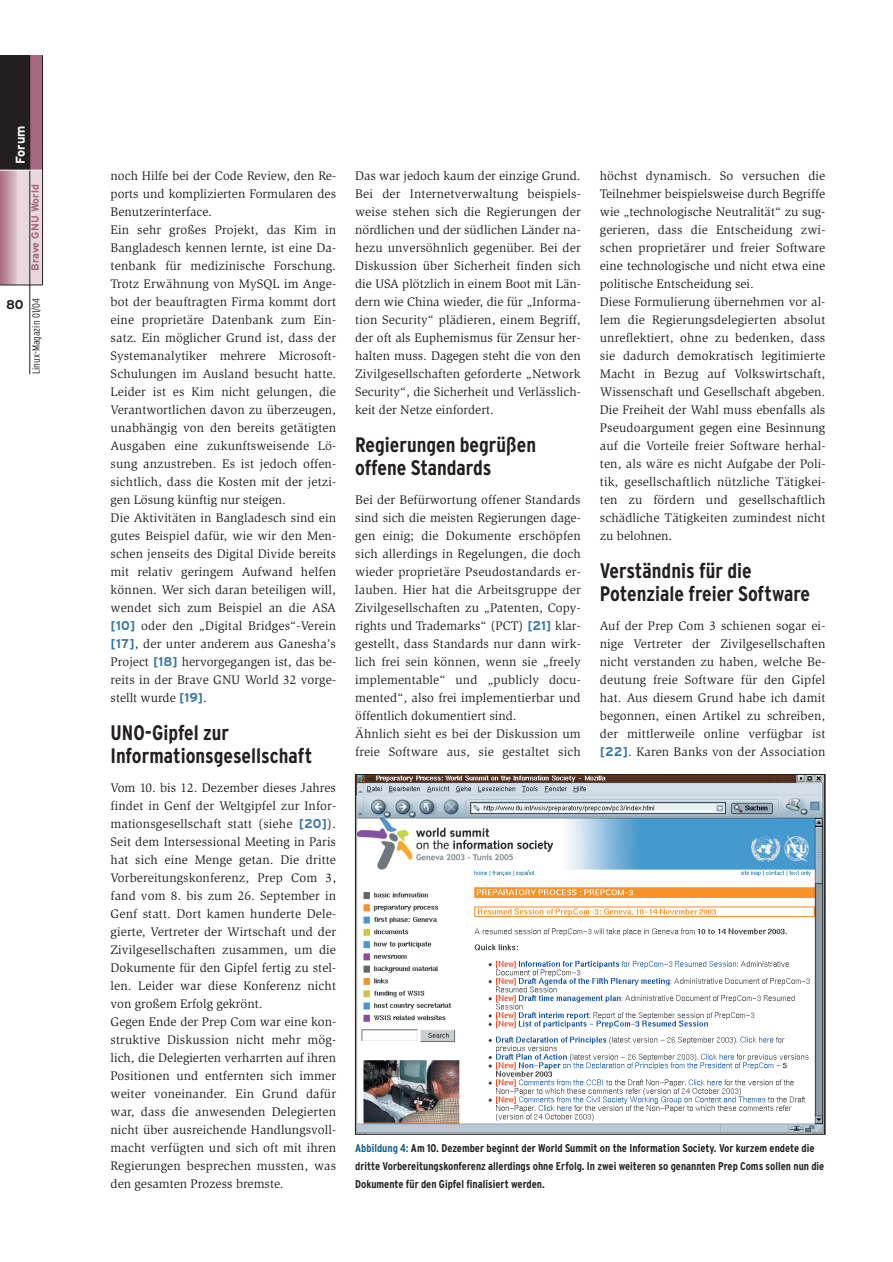
<style>
.page{position:relative;width:893px;height:1262px;background:#fff}
.page>*{position:absolute;margin:0;border:0;box-sizing:border-box;transform-origin:0 0}
.t1{font:700 condensed 21px/22.5px "Interstate";color:#231f20}
.t2{font:12.75px/18px "Slimbach";letter-spacing:.01em;color:#231f20}
.t3{font:700 12.75px "Interstate";color:#fff}
.t4{font:700 12.75px "Interstate";color:#231f20}
.t5{font:700 condensed 11.25px/18px "Interstate";color:#231f20}
.t6{font:300 condensed 10.5px "Interstate";color:#231f20}
.t7{font:700 10.5px "Interstate";color:#a66780}
.s1{font-family:"Interstate";font-weight:700;color:#3978a3}
.s2{color:#0f618e}
</style>
<div class="page">
<img style="left:357px;top:776px;width:466px;height:356px">
<div style="left:0;top:55px;width:43px;height:230px;background:#a66780"></div>
<div style="left:0;top:55px;width:30px;height:115px;background:#231f20"></div>
<svg style="left:0;top:171px;width:17px;height:114px"></svg>
<div style="left:17px;top:170px;width:26px;height:115px;background:#e8d8dd"></div>
<hr style="left:30px;top:55px;width:1px;height:319px;background:#231f20">
<hr style="left:0;top:285px;width:43px;height:1px;background:#231f20">
<hr style="left:0;top:170px;width:43px;height:1px;background:#fff">
<hr style="left:42px;top:55px;width:1px;height:230px;background:#231f20">
<p class="t3" style="left:15px;top:164px;width:40px;rotate:-90deg">Forum</p>
<p class="t7" style="left:31px;top:271px;width:88px;rotate:-90deg">Brave GNU World</p>
<p class="t4" style="left:6px;top:300px;width:19px">80</p>
<p class="t6" style="left:32px;top:374px;width:77px;rotate:-90deg">Linux-Magazin 01/04</p>
<p class="t2" style="left:111px;top:168px;width:227px">noch Hilfe bei der Code Review, den Re&shy;ports und komplizierten Formularen des Benutzerinterface.<br>Ein sehr großes Projekt, das Kim in Bangladesch kennen lernte, ist eine Da&shy;tenbank für medizinische Forschung.<br>Trotz Erwähnung von MySQL im Ange&shy;bot der beauftragten Firma kommt dort eine proprietäre Datenbank zum Ein&shy;satz. Ein möglicher Grund ist, dass der Systemanalytiker mehrere Microsoft-Schulungen im Ausland besucht hatte.<br>Leider ist es Kim nicht gelungen, die Verantwortlichen davon zu überzeugen, unabhängig von den bereits getätigten Ausgaben eine zukunftsweisende Lö&shy;sung anzustreben. Es ist jedoch offen&shy;sichtlich, dass die Kosten mit der jetzi&shy;gen Lösung künftig nur steigen.<br>Die Aktivitäten in Bangladesch sind ein gutes Beispiel dafür, wie wir den Men&shy;schen jenseits des Digital Divide bereits mit relativ geringem Aufwand helfen können. Wer sich daran beteiligen will, wendet sich zum Beispiel an die ASA <span class="s1">[10]</span> oder den „Digital Bridges“-Verein <span class="s1">[17]</span>, der unter anderem aus Ganesha’s Project <span class="s1">[18]</span> hervorgegangen ist, das be&shy;reits in der Brave GNU World 32 vorge&shy;stellt wurde <span class="s1">[19]</span>.</p>
<h1 class="t1" style="left:111px;top:723px;width:203px">UNO-Gipfel zur<br>Informationsgesellschaft</h1>
<p class="t2" style="left:111px;top:780px;width:227px">Vom 10. bis 12. Dezember dieses Jahres findet in Genf der Weltgipfel zur Infor&shy;mationsgesellschaft statt (siehe <span class="s1">[20]</span>).<br>Seit dem Intersessional Meeting in Paris hat sich eine Menge getan. Die dritte Vorbereitungskonferenz, Prep Com 3, fand vom 8. bis zum 26. September in Genf statt. Dort kamen hunderte Dele&shy;gierte, Vertreter der Wirtschaft und der Zivilgesellschaften zusammen, um die Dokumente für den Gipfel fertig zu stel&shy;len. Leider war diese Konferenz nicht von großem Erfolg gekrönt.<br>Gegen Ende der Prep Com war eine kon&shy;struktive Diskussion nicht mehr mög&shy;lich, die Delegierten verharrten auf ihren Positionen und entfernten sich immer weiter voneinander. Ein Grund dafür war, dass die anwesenden Delegierten nicht über ausreichende Handlungsvoll&shy;macht verfügten und sich oft mit ihren Regierungen besprechen mussten, was den gesamten Prozess bremste.</p>
<p class="t2" style="left:355px;top:168px;width:227px;text-align:justify">Das war jedoch kaum der einzige Grund.<br>Bei der Internetverwaltung beispiels&shy;weise stehen sich die Regierungen der nördlichen und der südlichen Länder na&shy;hezu unversöhnlich gegenüber. Bei der Diskussion über Sicherheit finden sich die USA plötzlich in einem Boot mit Län&shy;dern wie China wieder, die für „Informa&shy;tion Security“ plädieren, einem Begriff, der oft als Euphemismus für Zensur her&shy;halten muss. Dagegen steht die von den Zivilgesellschaften geforderte „Network Security“, die Sicherheit und Verlässlich&shy;keit der Netze einfordert.</p>
<h1 class="t1" style="left:355px;top:435px;width:182px">Regierungen begrüßen offene Standards</h1>
<p class="t2" style="left:355px;top:492px;width:227px">Bei der Befürwortung offener Standards sind sich die meisten Regierungen dage&shy;gen einig; die Dokumente erschöpfen sich allerdings in Regelungen, die doch wieder proprietäre Pseudostandards er&shy;lauben. Hier hat die Arbeitsgruppe der Zivilgesellschaften zu „Patenten, Copy&shy;rights und Trademarks“ (PCT) <span class="s1">[21]</span> klar&shy;gestellt, dass Standards nur dann wirk&shy;lich frei sein können, wenn sie „freely implementable“ und „publicly docu&shy;mented“, also frei implementierbar und öffentlich dokumentiert sind.<br>Ähnlich sieht es bei der Diskussion um freie Software aus, sie gestaltet sich</p>
<p class="t2" style="left:600px;top:168px;width:227px">höchst dynamisch. So versuchen die Teilnehmer beispielsweise durch Begriffe wie „technologische Neutralität“ zu sug&shy;gerieren, dass die Entscheidung zwi&shy;schen proprietärer und freier Software eine technologische und nicht etwa eine politische Entscheidung sei.<br>Diese Formulierung übernehmen vor al&shy;lem die Regierungsdelegierten absolut unreflektiert, ohne zu bedenken, dass sie dadurch demokratisch legitimierte Macht in Bezug auf Volkswirtschaft, Wissenschaft und Gesellschaft abgeben.<br>Die Freiheit der Wahl muss ebenfalls als Pseudoargument gegen eine Besinnung auf die Vorteile freier Software herhal&shy;ten, als wäre es nicht Aufgabe der Poli&shy;tik, gesellschaftlich nützliche Tätigkei&shy;ten zu fördern und gesellschaftlich schädliche Tätigkeiten zumindest nicht zu belohnen.</p>
<h1 class="t1" style="left:600px;top:561px;width:212px">Verständnis für die<br>Potenziale freier Software</h1>
<p class="t2" style="left:600px;top:618px;width:227px;text-align:justify">Auf der Prep Com 3 schienen sogar ei&shy;nige Vertreter der Zivilgesellschaften nicht verstanden zu haben, welche Be&shy;deutung freie Software für den Gipfel hat. Aus diesem Grund habe ich damit begonnen, einen Artikel zu schreiben, der mittlerweile online verfügbar ist <span class="s1">[22]</span>. Karen Banks von der Association</p>
<p class="t5" style="left:355px;top:1140px;width:470px"><span class="s2">Abbildung 4:</span> Am 10. Dezember beginnt der World Summit on the Information Society. Vor kurzem endete die dritte Vorbereitungskonferenz allerdings ohne Erfolg. In zwei weiteren so genannten Prep Coms sollen nun die<br>Dokumente für den Gipfel finalisiert werden.</p>
</div>
